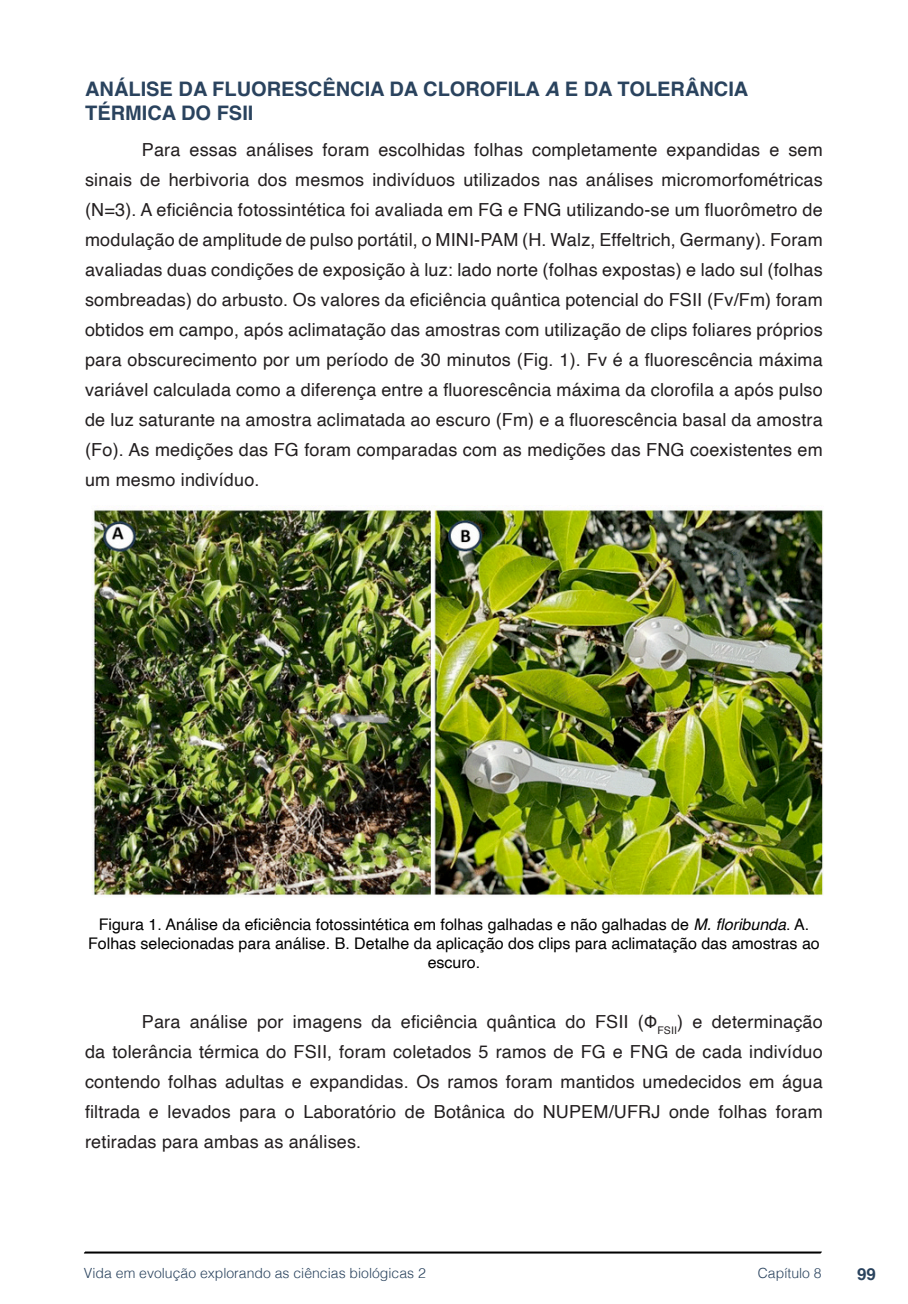
<style>
.page{position:relative;width:908px;height:1304px;background:#fff}
.page>*{position:absolute;margin:0;border:0;box-sizing:border-box;transform-origin:0 0}
.TITULOS{font:700 20px/24px "Helvetica";color:#2a435e}
.txt{font:18px/30px "Helvetica";letter-spacing:.01em;color:#231f20;text-align:justify}
.t1{font:700 16.8px "Helvetica";color:#2a435e}
.imagens_graf_tab{font:16px/19.2px "Helvetica";color:#000;text-align:center}
.t2{font:300 14px "Helvetica";color:#2a435e}
.s1{font-style:italic}
</style>
<div class="page">
<svg style="left:84px;top:1251px;width:737px;height:3px;background:#515151"></svg>
<img style="left:92px;top:510px;width:731px;height:386px">
<p class="TITULOS" style="left:85px;top:79px;width:664px">ANÁLISE DA FLUORESCÊNCIA DA CLOROFILA <span class="s1">A</span> E DA TOLERÂNCIA<br>TÉRMICA DO FSII</p>
<p class="txt" style="left:85px;top:135px;width:738px;text-indent:57px">Para essas análises foram escolhidas folhas completamente expandidas e sem sinais de herbivoria dos mesmos indivíduos utilizados nas análises micromorfométricas (N=3). A eficiência fotossintética foi avaliada em FG e FNG utilizando-se um fluorômetro de modulação de amplitude de pulso portátil, o MINI-PAM (H. Walz, Effeltrich, Germany). Foram avaliadas duas condições de exposição à luz: lado norte (folhas expostas) e lado sul (folhas sombreadas) do arbusto. Os valores da eficiência quântica potencial do FSII (Fv/Fm) foram obtidos em campo, após aclimatação das amostras com utilização de clips foliares próprios para obscurecimento por um período de 30 minutos (Fig. 1). Fv é a fluorescência máxima variável calculada como a diferença entre a fluorescência máxima da clorofila a após pulso de luz saturante na amostra aclimatada ao escuro (Fm) e a fluorescência basal da amostra (Fo). As medições das FG foram comparadas com as medições das FNG coexistentes em um mesmo indivíduo.</p>
<p class="imagens_graf_tab" style="left:88px;top:915px;width:732px">Figura 1. Análise da eficiência fotossintética em folhas galhadas e não galhadas de <span class="s1">M. floribunda</span>. A.<br>Folhas selecionadas para análise. B. Detalhe da aplicação dos clips para aclimatação das amostras ao escuro.</p>
<p class="txt" style="left:85px;top:1007px;width:738px;text-indent:57px">Para análise por imagens da eficiência quântica do FSII (Φ<sub>FSII</sub>) e determinação da tolerância térmica do FSII, foram coletados 5 ramos de FG e FNG de cada indivíduo contendo folhas adultas e expandidas. Os ramos foram mantidos umedecidos em água filtrada e levados para o Laboratório de Botânica do NUPEM/UFRJ onde folhas foram retiradas para ambas as análises.</p>
<p class="t2" style="left:84px;top:1261px;width:343px">Vida em evolução explorando as ciências biológicas 2</p>
<p class="t2" style="left:757px;top:1261px;width:65px">Capítulo 8</p>
<p class="t1" style="left:856px;top:1264px;width:20px">99</p>
</div>
